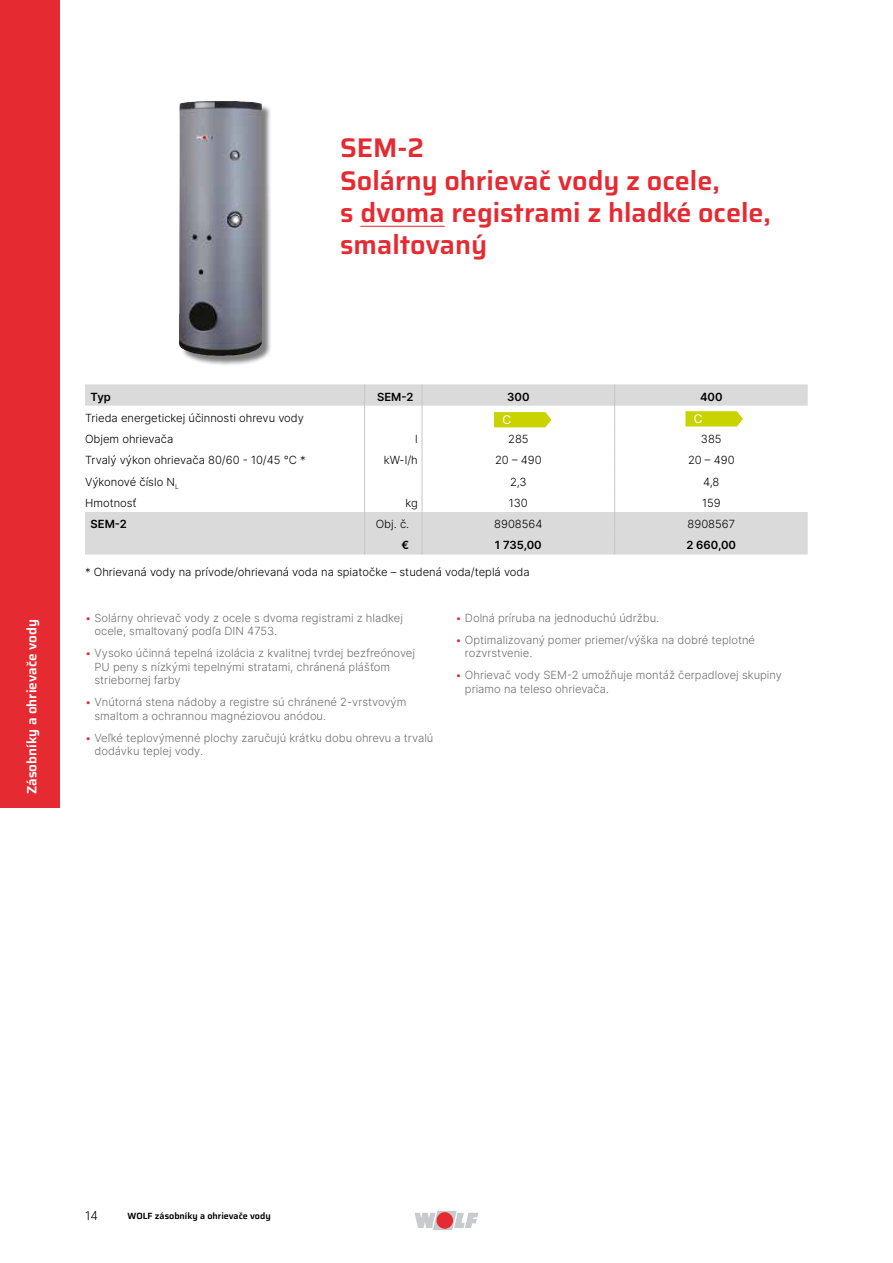
<style>
.page{position:relative;width:893px;height:1263px;background:#fff}
.page>*{position:absolute;margin:0;border:0;box-sizing:border-box;transform-origin:0 0}
.t1{font:600 27px/32.4px "Saira";color:#e62a32}
.t2{font:600 13.5px "Saira";color:#fff}
.t3{font:12.15px "Arial";color:#fff}
.t4{font:300 12px "Inter";color:#000}
.t5{font:300 11.25px/13.5px "Inter";color:#706f6f}
.t6{font:300 11.25px/21.3px "Inter";color:#000}
.t7{font:11.25px "Inter";color:#000}
.t8{font:600 9px "Saira";color:#000}
.s1{color:#e62a32}
</style>
<div class="page">
<svg style="left:415px;top:1211px;width:63px;height:19px"></svg>
<div style="left:436px;top:1212px;width:17px;height:17px;background:#e62a32;border-radius:50%"></div>
<div style="left:0;top:0;width:60px;height:808px;background:#e62a32"></div>
<hr style="left:360px;top:226px;width:85px;height:1px;background:#e62a32">
<svg style="left:85px;top:384px;width:723px;height:170px"></svg>
<svg style="left:364px;top:384px;width:1px;height:170px"></svg>
<svg style="left:422px;top:384px;width:1px;height:170px"></svg>
<svg style="left:614px;top:384px;width:1px;height:170px"></svg>
<svg style="left:494px;top:412px;width:57px;height:15px"></svg>
<svg style="left:685px;top:411px;width:58px;height:15px"></svg>
<div style="left:180px;top:102px;width:92px;height:264px;background:#000;opacity:.5"></div>
<img style="left:179px;top:101px;width:83px;height:255px">
<h1 class="t1" style="left:340px;top:131px;width:432px">SEM-2<br>Solárny ohrievač vody z ocele,<br>s dvoma registrami z hladké ocele, smaltovaný</h1>
<p class="t2" style="left:21px;top:794px;width:176px;rotate:-90deg">Zásobníky a ohrievače vody</p>
<p class="t7" style="left:91px;top:388px;width:22px">Typ</p>
<p class="t7" style="left:377px;top:388px;width:38px">SEM-2</p>
<p class="t7" style="left:507px;top:388px;width:24px">300</p>
<p class="t7" style="left:700px;top:388px;width:24px">400</p>
<p class="t6" style="left:85px;top:407px;width:220px">Trieda energetickej účinnosti ohrevu vody<br>Objem ohrievača</p>
<p class="t3" style="left:502px;top:412px;width:10px">C</p>
<p class="t3" style="left:694px;top:411px;width:10px">C</p>
<p class="t6" style="left:415px;top:428px;width:4px">l</p>
<p class="t6" style="left:508px;top:428px;width:22px">285</p>
<p class="t6" style="left:701px;top:428px;width:22px">385</p>
<p class="t6" style="left:85px;top:449px;width:222px">Trvalý výkon ohrievača 80/60 - 10/45 °C *</p>
<p class="t6" style="left:384px;top:449px;width:35px">kW-l/h</p>
<p class="t6" style="left:495px;top:449px;width:48px">20 – 490</p>
<p class="t6" style="left:688px;top:449px;width:48px">20 – 490</p>
<p class="t6" style="left:85px;top:471px;width:95px">Výkonové číslo N<sub>L</sub></p>
<p class="t6" style="left:510px;top:471px;width:18px">2,3</p>
<p class="t6" style="left:703px;top:471px;width:18px">4,8</p>
<p class="t6" style="left:85px;top:492px;width:53px">Hmotnosť</p>
<p class="t6" style="left:405px;top:492px;width:14px">kg</p>
<p class="t6" style="left:509px;top:492px;width:21px">130</p>
<p class="t6" style="left:702px;top:492px;width:20px">159</p>
<p class="t7" style="left:91px;top:516px;width:38px">SEM-2</p>
<p class="t6" style="left:376px;top:513px;width:35px">Obj. č.</p>
<p class="t6" style="left:494px;top:513px;width:50px">8908564</p>
<p class="t6" style="left:688px;top:513px;width:49px">8908567</p>
<p class="t7" style="left:402px;top:537px;width:9px">€</p>
<p class="t7" style="left:495px;top:537px;width:48px">1 735,00</p>
<p class="t7" style="left:686px;top:537px;width:51px">2 660,00</p>
<p class="t6" style="left:85px;top:561px;width:446px">* Ohrievaná vody na prívode/ohrievaná voda na spiatočke – studená voda/teplá voda</p>
<p class="t5" style="left:95px;top:611px;width:310px;text-indent:-9px"><span class="s1">•</span> Solárny ohrievač vody z ocele s dvoma registrami z hladkej ocele, smaltovaný podľa DIN 4753.</p>
<p class="t5" style="left:95px;top:646px;width:322px;text-indent:-9px"><span class="s1">•</span> Vysoko účinná tepelná izolácia z kvalitnej tvrdej bezfreónovej<br>PU peny s nízkými tepelnými stratami, chránená plášťom striebornej farby</p>
<p class="t5" style="left:95px;top:695px;width:313px;text-indent:-9px"><span class="s1">•</span> Vnútorná stena nádoby a registre sú chránené 2-vrstvovým smaltom a ochrannou magnéziovou anódou.</p>
<p class="t5" style="left:94px;top:731px;width:340px;text-indent:-9px"><span class="s1">•</span> Veľké teplovýmenné plochy zaručujú krátku dobu ohrevu a trvalú dodávku teplej vody.</p>
<p class="t5" style="left:455px;top:611px;width:205px"><span class="s1">•</span> Dolná príruba na jednoduchú údržbu.</p>
<p class="t5" style="left:465px;top:633px;width:292px;text-indent:-9px"><span class="s1">•</span> Optimalizovaný pomer priemer/výška na dobré teplotné rozvrstvenie.</p>
<p class="t5" style="left:465px;top:668px;width:319px;text-indent:-9px"><span class="s1">•</span> Ohrievač vody SEM-2 umožňuje montáž čerpadlovej skupiny priamo na teleso ohrievača.</p>
<p class="t4" style="left:85px;top:1207px;width:14px">14</p>
<p class="t8" style="left:128px;top:1208px;width:145px">WOLF zásobníky a ohrievače vody</p>
</div>
